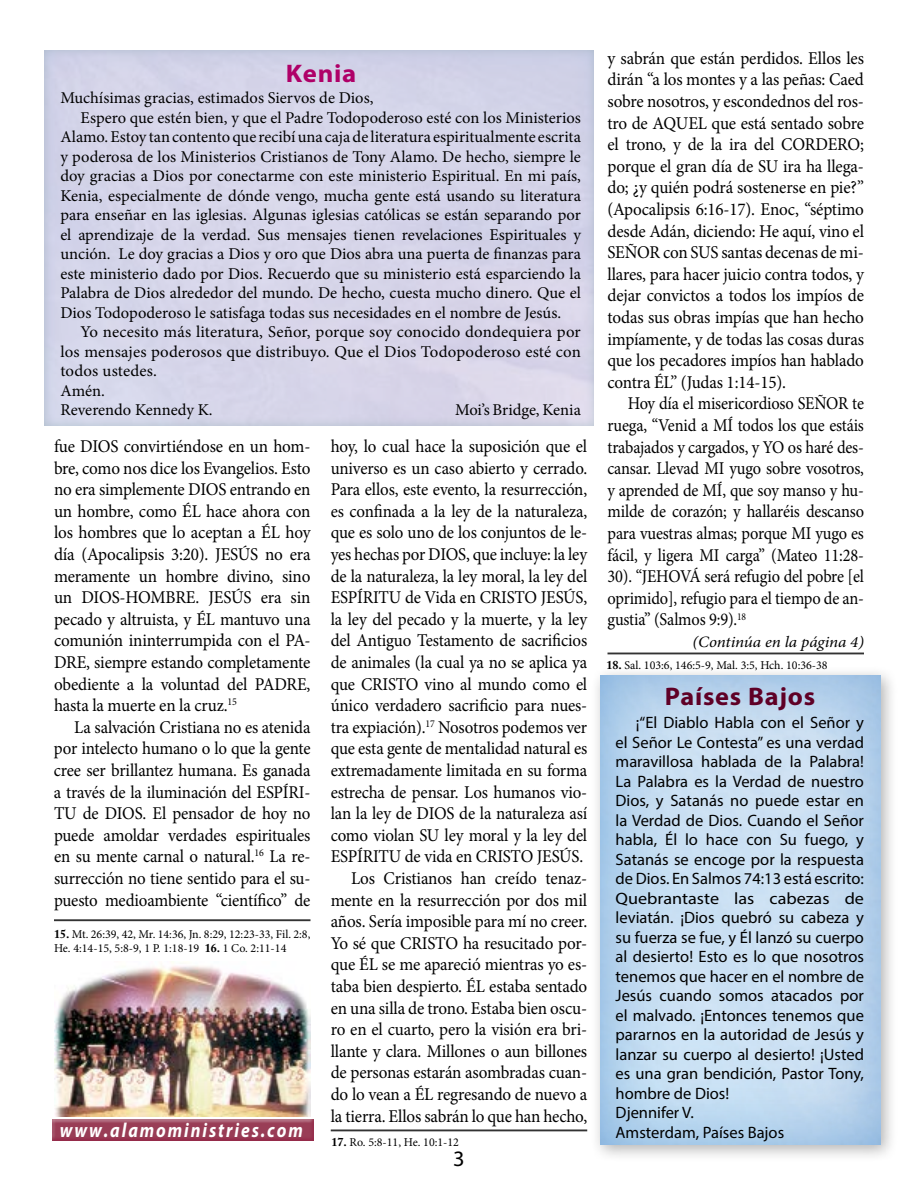
<style>
.page{position:relative;width:918px;height:1188px;background:#fff}
.page>*{position:absolute;margin:0;border:0;box-sizing:border-box;transform-origin:0 0}
.t1{font:700 25.5px "Myriad Pro";letter-spacing:.03em;color:#5f0026}
.t2{font:700 25.5px "Myriad Pro";letter-spacing:.03em;color:#af0068;scale:1.05 1}
.t3{font:22.05px "Myriad Pro";color:#000}
.t4{font:italic 700 20.25px "Myriad Pro";letter-spacing:.11em;color:#fff;scale:.86 1}
.t5{font:18px/21.6px "Minion Pro";letter-spacing:-.01em;color:#000;text-align:justify;scale:.94 1}
.t6{font:18px/21.6px "Minion Pro";letter-spacing:-.01em;color:#000;text-align:justify;scale:.95 1}
.t7{font:18px/21.6px "Minion Pro";letter-spacing:-.01em;color:#000;text-align:justify;scale:.91 1}
.t8{font:16.5px "Minion Pro";color:#000}
.t9{font:16.5px/19.5px "Myriad Pro";color:#000}
.t10{font:italic 15.9px "Minion Pro";letter-spacing:-.01em;color:#000;scale:1.07 1}
.t11{font:12px/14.4px "Minion Pro";color:#000}
.s1{font-family:"Adobe Caslon Pro";font-weight:700}
</style>
<div class="page">
<div style="left:588px;top:674px;width:308px;height:482px;background:#4a8ecc;opacity:.51"></div>
<img style="left:54px;top:962px;width:256px;height:153px">
<div style="left:48px;top:1115px;width:268px;height:26px;background:#fff;opacity:.4"></div>
<div style="left:49px;top:1117px;width:268px;height:24px;background:#ec008c;opacity:.3"></div>
<hr style="left:54px;top:919px;width:256px;height:2px;background:#000">
<hr style="left:608px;top:653px;width:256px;height:1px;background:#000">
<hr style="left:331px;top:1129px;width:256px;height:2px;background:#000">
<div style="left:32px;top:50px;width:574px;height:387px;background:#00665e;opacity:.5"></div>
<h1 class="t2" style="left:286px;top:56px;width:69px">Kenia</h1>
<p class="t8" style="left:60px;top:87px;width:315px">Muchísimas gracias, estimados Siervos de Dios,</p>
<p class="t8" style="left:81px;top:106px;width:502px">Espero que estén bien, y que el Padre Todopoderoso esté con los Ministerios</p>
<p class="t8" style="left:60px;top:126px;width:522px">Alamo. Estoy tan contento que recibí una caja de literatura espiritualmente escrita</p>
<p class="t8" style="left:60px;top:145px;width:522px">y poderosa de los Ministerios Cristianos de Tony Alamo. De hecho, siempre le</p>
<p class="t8" style="left:60px;top:165px;width:522px">doy gracias a Dios por conectarme con este ministerio Espiritual. En mi país,</p>
<p class="t8" style="left:60px;top:184px;width:522px">Kenia, especialmente de dónde vengo, mucha gente está usando su literatura</p>
<p class="t8" style="left:60px;top:204px;width:522px">para enseñar en las iglesias. Algunas iglesias católicas se están separando por</p>
<p class="t8" style="left:60px;top:223px;width:522px">el aprendizaje de la verdad. Sus mensajes tienen revelaciones Espirituales y</p>
<p class="t8" style="left:60px;top:243px;width:522px">unción. Le doy gracias a Dios y oro que Dios abra una puerta de finanzas para</p>
<p class="t8" style="left:60px;top:262px;width:522px">este ministerio dado por Dios. Recuerdo que su ministerio está esparciendo la</p>
<p class="t8" style="left:60px;top:282px;width:522px">Palabra de Dios alrededor del mundo. De hecho, cuesta mucho dinero. Que el</p>
<p class="t8" style="left:60px;top:301px;width:502px">Dios Todopoderoso le satisfaga todas sus necesidades en el nombre de Jesús.</p>
<p class="t8" style="left:81px;top:321px;width:502px">Yo necesito más literatura, Señor, porque soy conocido dondequiera por</p>
<p class="t8" style="left:60px;top:340px;width:522px">los mensajes poderosos que distribuyo. Que el Dios Todopoderoso esté con</p>
<p class="t8" style="left:60px;top:360px;width:98px">todos ustedes.</p>
<p class="t8" style="left:60px;top:379px;width:46px">Amén.</p>
<p class="t8" style="left:60px;top:399px;width:154px">Reverendo Kennedy K.</p>
<p class="t8" style="left:455px;top:399px;width:127px">Moi’s Bridge, Kenia</p>
<p class="t6" style="left:54px;top:436px;width:272px">fue DIOS convirtiéndose en un hom&shy;bre, como nos dice los Evangelios. Esto no era simplemente DIOS entrando en un hombre, como ÉL hace ahora con los hombres que lo aceptan a ÉL hoy día (Apocalipsis 3:20). JESÚS no era meramente un hombre divino, sino un DIOS-HOMBRE. JESÚS era sin pecado y altruista, y ÉL mantuvo una comunión ininterrumpida con el PA-DRE, siempre estando completamente obediente a la voluntad del PADRE, hasta la muerte en la cruz.<sup>15</sup></p>
<p class="t5" style="left:54px;top:716px;width:274px;text-indent:20px">La salvación Cristiana no es atenida por intelecto humano o lo que la gente cree ser brillantez humana. Es ganada a través de la iluminación del ESPÍRI-TU de DIOS. El pensador de hoy no puede amoldar verdades espirituales en su mente carnal o natural.<sup>16</sup> La re&shy;surrección no tiene sentido para el su&shy;puesto medioambiente “científico” de</p>
<p class="t11" style="left:54px;top:927px;width:258px"><span class="s1">15.</span> Mt. 26:39, 42, Mr. 14:36, Jn. 8:29, 12:23-33, Fil. 2:8,<br>He. 4:14-15, 5:8-9, 1 P. 1:18-19 <span class="s1">16.</span> 1 Co. 2:11-14</p>
<p class="t4" style="left:60px;top:1117px;width:284px">www.alamoministries.com</p>
<p class="t5" style="left:331px;top:436px;width:274px;text-align:right">hoy, lo cual hace la suposición que el universo es un caso abierto y cerrado.<br>Para ellos, este evento, la resurrección, es confinada a la ley de la naturaleza, que es solo uno de los conjuntos de le&shy;yes hechas por DIOS, que incluye: la ley de la naturaleza, la ley moral, la ley del ESPÍRITU de Vida en CRISTO JESÚS, la ley del pecado y la muerte, y la ley del Antiguo Testamento de sacrificios de animales (la cual ya no se aplica ya que CRISTO vino al mundo como el único verdadero sacrificio para nues&shy;tra expiación).<sup>17</sup> Nosotros podemos ver que esta gente de mentalidad natural es extremadamente limitada en su forma estrecha de pensar. Los humanos vio&shy;lan la ley de DIOS de la naturaleza así como violan SU ley moral y la ley del ESPÍRITU de vida en CRISTO JESÚS.<br>Los Cristianos han creído tenaz&shy;mente en la resurrección por dos mil años. Sería imposible para mí no creer.<br>Yo sé que CRISTO ha resucitado por&shy;que ÉL se me apareció mientras yo es&shy;taba bien despierto. ÉL estaba sentado en una silla de trono. Estaba bien oscu&shy;ro en el cuarto, pero la visión era bri&shy;llante y clara. Millones o aun billones de personas estarán asombradas cuan&shy;do lo vean a ÉL regresando de nuevo a la tierra. Ellos sabrán lo que han hecho,</p>
<p class="t11" style="left:332px;top:1135px;width:129px"><span class="s1">17.</span> Ro. 5:8-11, He. 10:1-12</p>
<p class="t3" style="left:453px;top:1145px;width:13px">3</p>
<p class="t6" style="left:608px;top:47px;width:272px">y sabrán que están perdidos. Ellos les dirán “a los montes y a las peñas: Caed sobre nosotros, y escondednos del ros&shy;tro de AQUEL que está sentado sobre el trono, y de la ira del CORDERO; porque el gran día de SU ira ha llega&shy;do; ¿y quién podrá sostenerse en pie?” (Apocalipsis 6:16-17). Enoc, “séptimo desde Adán, diciendo: He aquí, vino el SEÑOR con SUS santas decenas de mi&shy;llares, para hacer juicio contra todos, y dejar convictos a todos los impíos de todas sus obras impías que han hecho impíamente, y de todas las cosas duras que los pecadores impíos han hablado contra ÉL” (Judas 1:14-15).</p>
<p class="t7" style="left:608px;top:393px;width:283px;text-indent:20px">Hoy día el misericordioso SEÑOR te ruega, “Venid a MÍ todos los que estáis trabajados y cargados, y YO os haré des&shy;cansar. Llevad MI yugo sobre vosotros, y aprended de MÍ, que soy manso y hu&shy;milde de corazón; y hallaréis descanso para vuestras almas; porque MI yugo es fácil, y ligera MI carga” (Mateo 11:28- 30). “JEHOVÁ será refugio del pobre [el oprimido], refugio para el tiempo de an&shy;gustia” (Salmos 9:9).<sup>18</sup></p>
<p class="t10" style="left:693px;top:631px;width:162px">(Continúa en la página 4)</p>
<p class="t11" style="left:606px;top:658px;width:223px"><span class="s1">18.</span> Sal. 103:6, 146:5-9, Mal. 3:5, Hch. 10:36-38</p>
<h1 class="t1" style="left:665px;top:679px;width:152px">Países Bajos</h1>
<p class="t9" style="left:616px;top:713px;width:250px;text-indent:20px">¡“El Diablo Habla con el Señor y el Señor Le Contesta” es una verdad maravillosa hablada de la Palabra!<br>La Palabra es la Verdad de nuestro<br>Dios, y Satanás no puede estar en la Verdad de Dios. Cuando el Señor habla, Él lo hace con Su fuego, y<br>Satanás se encoge por la respuesta de Dios. En Salmos 74:13 está escrito:<br>Quebrantaste las cabezas de leviatán. ¡Dios quebró su cabeza y su fuerza se fue, y Él lanzó su cuerpo al desierto! Esto es lo que nosotros tenemos que hacer en el nombre de<br>Jesús cuando somos atacados por el malvado. ¡Entonces tenemos que pararnos en la autoridad de Jesús y lanzar su cuerpo al desierto! ¡Usted es una gran bendición, Pastor Tony, hombre de Dios!<br>Djennifer V.<br>Amsterdam, Países Bajos</p>
</div>
